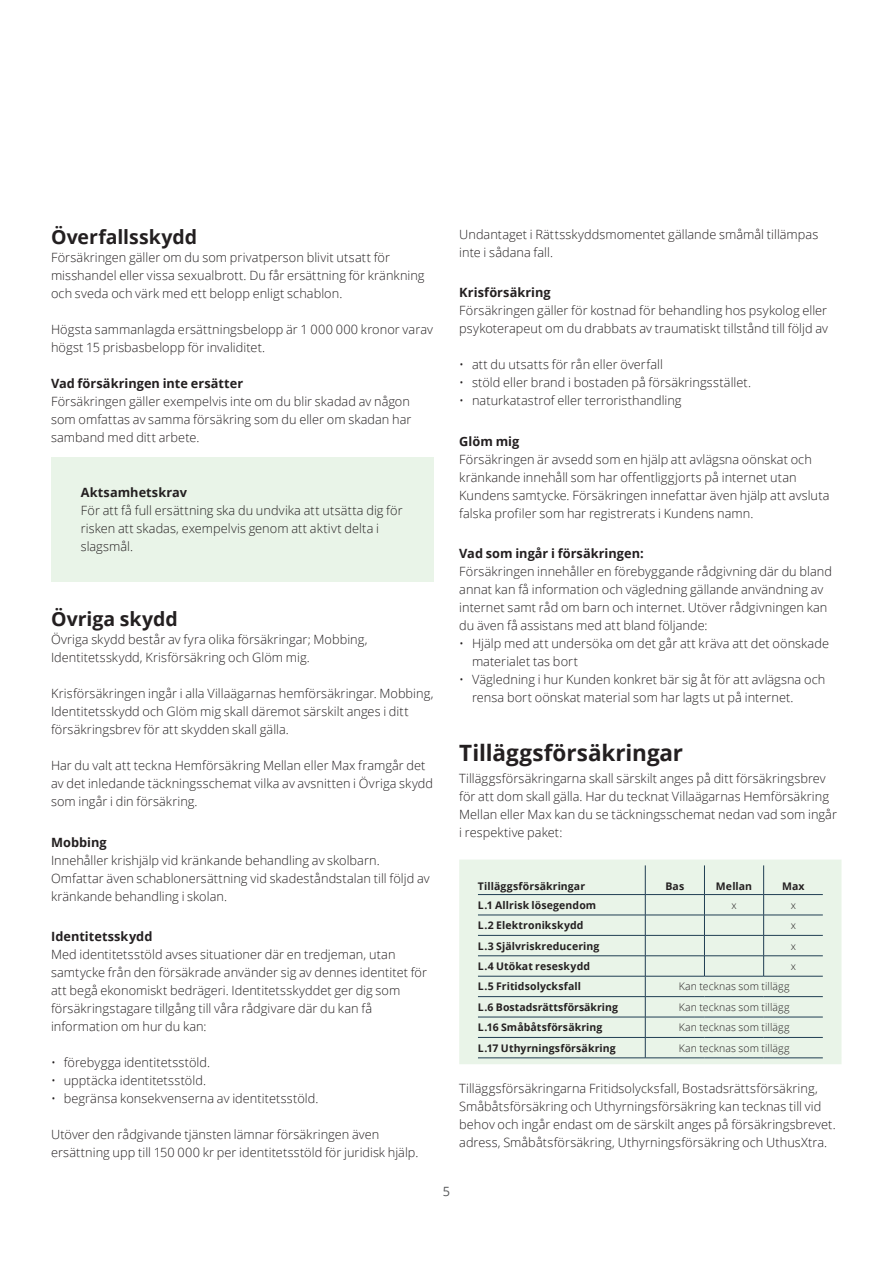
<style>
.page{position:relative;width:893px;height:1263px;background:#fff}
.page>*{position:absolute;margin:0;border:0;box-sizing:border-box;transform-origin:0 0}
.t1{font:700 22.5px "Open Sans";letter-spacing:-.005em;color:#231f20}
.t2{font:700 19.5px "Open Sans";color:#231f20}
.t3{font:300 12.75px/18px "Open Sans";letter-spacing:.005em;color:#231f20}
.t4{font:700 12.75px "Open Sans";letter-spacing:.005em;color:#231f20}
.t5{font:12.75px "Open Sans";color:#57585a}
.t6{font:700 10.5px "Open Sans";letter-spacing:.01em;color:#231f20}
.t7{font:300 10.5px "Open Sans";letter-spacing:.01em;color:#231f20}
</style>
<div class="page">
<div style="left:459px;top:860px;width:382px;height:204px;background:#e9f4e8"></div>
<hr style="left:645px;top:976px;width:59px;height:1px;background:#203e53">
<hr style="left:704px;top:976px;width:60px;height:1px;background:#203e53">
<hr style="left:764px;top:976px;width:59px;height:1px;background:#203e53">
<hr style="left:645px;top:996px;width:59px;height:1px;background:#203e53">
<hr style="left:704px;top:996px;width:60px;height:1px;background:#203e53">
<hr style="left:764px;top:996px;width:59px;height:1px;background:#203e53">
<hr style="left:645px;top:1017px;width:59px;height:1px;background:#203e53">
<hr style="left:704px;top:1017px;width:60px;height:1px;background:#203e53">
<hr style="left:764px;top:1017px;width:59px;height:1px;background:#203e53">
<hr style="left:645px;top:1037px;width:59px;height:1px;background:#203e53">
<hr style="left:704px;top:1037px;width:60px;height:1px;background:#203e53">
<hr style="left:764px;top:1037px;width:59px;height:1px;background:#203e53">
<hr style="left:478px;top:894px;width:167px;height:1px;background:#203e53">
<hr style="left:645px;top:894px;width:59px;height:1px;background:#203e53">
<hr style="left:704px;top:894px;width:60px;height:1px;background:#203e53">
<hr style="left:764px;top:894px;width:59px;height:1px;background:#203e53">
<hr style="left:478px;top:915px;width:167px;height:1px;background:#203e53">
<hr style="left:645px;top:915px;width:59px;height:1px;background:#203e53">
<hr style="left:704px;top:915px;width:60px;height:1px;background:#203e53">
<hr style="left:764px;top:915px;width:59px;height:1px;background:#203e53">
<hr style="left:478px;top:935px;width:167px;height:1px;background:#203e53">
<hr style="left:645px;top:935px;width:59px;height:1px;background:#203e53">
<hr style="left:704px;top:935px;width:60px;height:1px;background:#203e53">
<hr style="left:764px;top:935px;width:59px;height:1px;background:#203e53">
<hr style="left:478px;top:955px;width:167px;height:1px;background:#203e53">
<hr style="left:645px;top:955px;width:59px;height:1px;background:#203e53">
<svg style="left:645px;top:865px;width:1px;height:192px"></svg>
<hr style="left:704px;top:955px;width:60px;height:1px;background:#203e53">
<svg style="left:704px;top:865px;width:1px;height:111px"></svg>
<hr style="left:764px;top:955px;width:59px;height:1px;background:#203e53">
<svg style="left:763px;top:865px;width:1px;height:111px"></svg>
<hr style="left:478px;top:976px;width:167px;height:1px;background:#203e53">
<hr style="left:478px;top:996px;width:167px;height:1px;background:#203e53">
<hr style="left:478px;top:1017px;width:167px;height:1px;background:#203e53">
<hr style="left:478px;top:1037px;width:167px;height:1px;background:#203e53">
<hr style="left:478px;top:1057px;width:167px;height:1px;background:#203e53">
<hr style="left:645px;top:1057px;width:59px;height:1px;background:#203e53">
<hr style="left:704px;top:1057px;width:60px;height:1px;background:#203e53">
<hr style="left:764px;top:1057px;width:59px;height:1px;background:#203e53">
<div style="left:51px;top:457px;width:383px;height:124px;background:#e9f4e8"></div>
<h2 class="t2" style="left:51px;top:223px;width:148px">Överfallsskydd</h2>
<p class="t3" style="left:51px;top:248px;width:375px">Försäkringen gäller om du som privatperson blivit utsatt för misshandel eller vissa sexualbrott. Du får ersättning för kränkning och sveda och värk med ett belopp enligt schablon.</p>
<p class="t3" style="left:51px;top:320px;width:383px">Högsta sammanlagda ersättningsbelopp är 1 000 000 kronor varav högst 15 prisbasbelopp för invaliditet.</p>
<p class="t4" style="left:51px;top:374px;width:194px">Vad försäkringen inte ersätter</p>
<p class="t3" style="left:51px;top:392px;width:362px;text-align:justify">Försäkringen gäller exempelvis inte om du blir skadad av någon som omfattas av samma försäkring som du eller om skadan har samband med ditt arbete.</p>
<p class="t4" style="left:81px;top:483px;width:108px">Aktsamhetskrav</p>
<p class="t3" style="left:81px;top:501px;width:323px">För att få full ersättning ska du undvika att utsätta dig för risken att skadas, exempelvis genom att aktivt delta i slagsmål.</p>
<h2 class="t2" style="left:51px;top:605px;width:128px">Övriga skydd</h2>
<p class="t3" style="left:51px;top:630px;width:318px">Övriga skydd består av fyra olika försäkringar; Mobbing,<br>Identitetsskydd, Krisförsäkring och Glöm mig.</p>
<p class="t3" style="left:51px;top:684px;width:384px">Krisförsäkringen ingår i alla Villaägarnas hemförsäkringar. Mobbing,<br>Identitetsskydd och Glöm mig skall däremot särskilt anges i ditt försäkringsbrev för att skydden skall gälla.</p>
<p class="t3" style="left:51px;top:756px;width:384px">Har du valt att teckna Hemförsäkring Mellan eller Max framgår det av det inledande täckningsschemat vilka av avsnitten i Övriga skydd som ingår i din försäkring.</p>
<p class="t4" style="left:51px;top:833px;width:57px">Mobbing</p>
<p class="t3" style="left:51px;top:851px;width:380px">Innehåller krishjälp vid kränkande behandling av skolbarn.<br>Omfattar även schablonersättning vid skadeståndstalan till följd av kränkande behandling i skolan.</p>
<p class="t4" style="left:51px;top:927px;width:103px">Identitetsskydd</p>
<p class="t3" style="left:51px;top:945px;width:378px">Med identitetsstöld avses situationer där en tredjeman, utan samtycke från den försäkrade använder sig av dennes identitet för att begå ekonomiskt bedrägeri. Identitetsskyddet ger dig som försäkringstagare tillgång till våra rådgivare där du kan få information om hur du kan:</p>
<p class="t3" style="left:51px;top:1053px;width:161px">• förebygga identitetsstöld.</p>
<p class="t3" style="left:51px;top:1071px;width:157px">• upptäcka identitetsstöld.</p>
<p class="t3" style="left:51px;top:1089px;width:269px">• begränsa konsekvenserna av identitetsstöld.</p>
<p class="t3" style="left:51px;top:1125px;width:369px">Utöver den rådgivande tjänsten lämnar försäkringen även ersättning upp till 150 000 kr per identitetsstöld för juridisk hjälp.</p>
<p class="t3" style="left:459px;top:225px;width:361px">Undantaget i Rättsskyddsmomentet gällande småmål tillämpas inte i sådana fall.</p>
<p class="t4" style="left:459px;top:284px;width:93px">Krisförsäkring</p>
<p class="t3" style="left:459px;top:301px;width:370px">Försäkringen gäller för kostnad för behandling hos psykolog eller psykoterapeut om du drabbats av traumatiskt tillstånd till följd av</p>
<p class="t3" style="left:459px;top:355px;width:205px">• att du utsatts för rån eller överfall</p>
<p class="t3" style="left:459px;top:373px;width:293px">• stöld eller brand i bostaden på försäkringsstället.</p>
<p class="t3" style="left:459px;top:391px;width:224px">• naturkatastrof eller terroristhandling</p>
<p class="t4" style="left:459px;top:432px;width:62px">Glöm mig</p>
<p class="t3" style="left:459px;top:450px;width:372px">Försäkringen är avsedd som en hjälp att avlägsna oönskat och kränkande innehåll som har offentliggjorts på internet utan Kundens samtycke. Försäkringen innefattar även hjälp att avsluta falska profiler som har registrerats i Kundens namn.</p>
<p class="t4" style="left:459px;top:545px;width:186px">Vad som ingår i försäkringen:</p>
<p class="t3" style="left:459px;top:562px;width:374px">Försäkringen innehåller en förebyggande rådgivning där du bland annat kan få information och vägledning gällande användning av internet samt råd om barn och internet. Utöver rådgivningen kan du även få assistans med att bland följande:</p>
<p class="t3" style="left:472px;top:634px;width:358px;text-indent:-13px">• Hjälp med att undersöka om det går att kräva att det oönskade materialet tas bort</p>
<p class="t3" style="left:472px;top:670px;width:355px;text-indent:-13px">• Vägledning i hur Kunden konkret bär sig åt för att avlägsna och rensa bort oönskat material som har lagts ut på internet.</p>
<h1 class="t1" style="left:459px;top:737px;width:225px">Tilläggsförsäkringar</h1>
<p class="t3" style="left:459px;top:769px;width:379px">Tilläggsförsäkringarna skall särskilt anges på ditt försäkringsbrev för att dom skall gälla. Har du tecknat Villaägarnas Hemförsäkring Mellan eller Max kan du se täckningsschemat nedan vad som ingår i respektive paket:</p>
<p class="t6" style="left:478px;top:879px;width:109px">Tilläggsförsäkringar</p>
<p class="t6" style="left:665px;top:879px;width:20px">Bas</p>
<p class="t6" style="left:716px;top:879px;width:38px">Mellan</p>
<p class="t6" style="left:782px;top:879px;width:24px">Max</p>
<p class="t6" style="left:478px;top:897px;width:120px">L.1 Allrisk lösegendom</p>
<p class="t7" style="left:731px;top:898px;width:7px">x</p>
<p class="t7" style="left:791px;top:898px;width:7px">x</p>
<p class="t6" style="left:478px;top:918px;width:107px">L.2 Elektronikskydd</p>
<p class="t7" style="left:791px;top:918px;width:7px">x</p>
<p class="t6" style="left:478px;top:938px;width:123px">L.3 Självriskreducering</p>
<p class="t7" style="left:791px;top:938px;width:7px">x</p>
<p class="t6" style="left:478px;top:959px;width:114px">L.4 Utökat reseskydd</p>
<p class="t7" style="left:791px;top:959px;width:7px">x</p>
<p class="t6" style="left:478px;top:979px;width:104px">L.5 Fritidsolycksfall</p>
<p class="t7" style="left:679px;top:979px;width:112px">Kan tecknas som tillägg</p>
<p class="t6" style="left:478px;top:1000px;width:141px">L.6 Bostadsrättsförsäkring</p>
<p class="t7" style="left:679px;top:1000px;width:112px">Kan tecknas som tillägg</p>
<p class="t6" style="left:478px;top:1020px;width:126px">L.16 Småbåtsförsäkring</p>
<p class="t7" style="left:679px;top:1020px;width:112px">Kan tecknas som tillägg</p>
<p class="t6" style="left:478px;top:1040px;width:139px">L.17 Uthyrningsförsäkring</p>
<p class="t7" style="left:679px;top:1041px;width:112px">Kan tecknas som tillägg</p>
<p class="t3" style="left:459px;top:1079px;width:378px">Tilläggsförsäkringarna Fritidsolycksfall, Bostadsrättsförsäkring, Småbåtsförsäkring och Uthyrningsförsäkring kan tecknas till vid behov och ingår endast om de särskilt anges på försäkringsbrevet. adress, Småbåtsförsäkring, Uthyrningsförsäkring och UthusXtra.</p>
<p class="t5" style="left:443px;top:1182px;width:9px">5</p>
</div>
